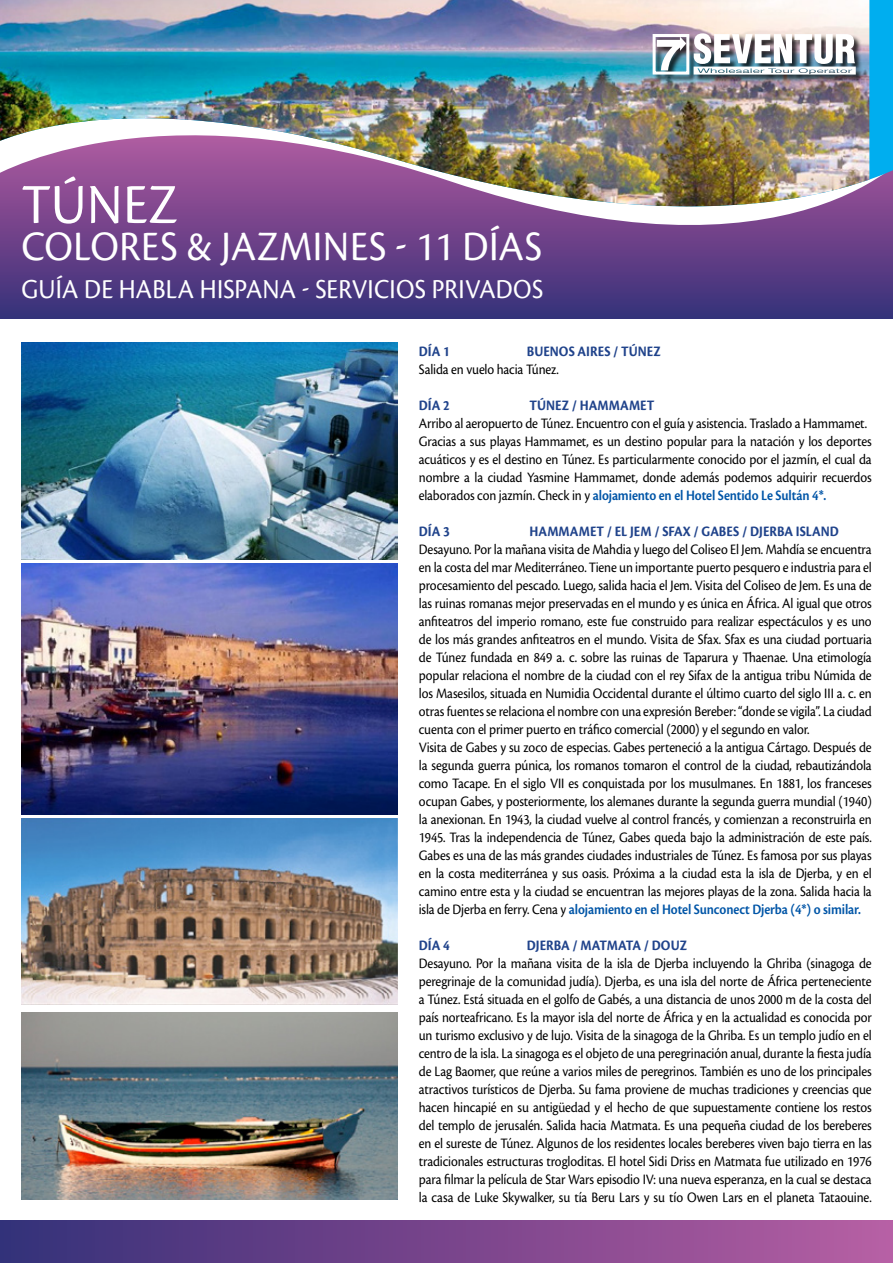
<style>
.page{position:relative;width:893px;height:1263px;background:#fff}
.page>*{position:absolute;margin:0;border:0;box-sizing:border-box;transform-origin:0 0}
.t1{font:58.5px "Cronos Pro";color:#fff;scale:.92 1}
.t2{font:43.5px "Cronos Pro";letter-spacing:.015em;color:#fff;scale:.92 1}
.t3{font:28.5px "Cronos Pro";letter-spacing:.01em;color:#fff;scale:.91 1}
.t4{font:15px/18px "Cronos Pro";letter-spacing:-.01em;color:#000;scale:.9 1}
.t5{font:700 15px "Cronos Pro";color:#20438b;scale:.9 1}
.s1{font-weight:600;color:#0055a7}
</style>
<div class="page">
<div style="left:0;top:125px;width:893px;height:194px;background:#3d347c"></div>
<svg style="left:0;top:263px;width:893px;height:30px;fill:#533982"></svg>
<svg style="left:0;top:0;width:893px;height:263px"></svg>
<img style="left:0;top:0;width:869px;height:208px">
<div style="left:0;top:1220px;width:893px;height:43px;background:linear-gradient(to right,#362f78,#b85da2)"></div>
<img style="left:21px;top:342px;width:377px;height:217px">
<img style="left:21px;top:819px;width:377px;height:186px">
<img style="left:21px;top:1012px;width:377px;height:187px">
<img style="left:21px;top:563px;width:377px;height:251px">
<div style="left:653px;top:34px;width:211px;height:49px;background:#000;opacity:.77"></div>
<div style="left:653px;top:34px;width:36px;height:41px;border:3px solid #fff"></div>
<svg style="left:657px;top:37px;width:29px;height:33px"></svg>
<img style="left:694px;top:33px;width:162px;height:42px">
<h1 class="t1" style="left:22px;top:171px;width:171px">túnez</h1>
<h2 class="t2" style="left:21px;top:222px;width:27px">colo</h2>
<h2 class="t2" style="left:120px;top:222px;width:436px">res &amp; jazmines - 11 días</h2>
<h3 class="t3" style="left:21px;top:272px;width:575px">GUÍA DE HABLA HISPANA - SERVICIOS PRIVADOS</h3>
<p class="t5" style="left:419px;top:343px;width:36px">DÍA 1</p>
<p class="t5" style="left:527px;top:343px;width:150px">BUENOS AIRES / TÚNEZ</p>
<p class="t4" style="left:419px;top:360px;width:157px">Salida en vuelo hacia Túnez.</p>
<p class="t5" style="left:419px;top:397px;width:36px">DÍA 2</p>
<p class="t5" style="left:530px;top:397px;width:140px">TÚNEZ / HAMMAMET</p>
<p class="t4" style="left:419px;top:414px;width:505px">Arribo al aeropuerto de Túnez. Encuentro con el guía y asistencia. Traslado a Hammamet.<br>Gracias a sus playas Hammamet, es un destino popular para la natación y los deportes acuáticos y es el destino en Túnez. Es particularmente conocido por el jazmín, el cual da nombre a la ciudad Yasmine Hammamet, donde además podemos adquirir recuerdos elaborados con jazmín. Check in y <span class="s1">alojamiento en el Hotel Sentido Le Sultán 4*.</span></p>
<p class="t5" style="left:419px;top:523px;width:36px">DÍA 3</p>
<p class="t5" style="left:530px;top:523px;width:345px">HAMMAMET / EL JEM / SFAX / GABES / DJERBA ISLAND</p>
<p class="t4" style="left:419px;top:540px;width:505px">Desayuno. Por la mañana visita de Mahdia y luego del Coliseo El Jem. Mahdía se encuentra en la costa del mar Mediterráneo. Tiene un importante puerto pesquero e industria para el procesamiento del pescado. Luego, salida hacia el Jem. Visita del Coliseo de Jem. Es una de las ruinas romanas mejor preservadas en el mundo y es única en África. Al igual que otros anfiteatros del imperio romano, este fue construido para realizar espectáculos y es uno de los más grandes anfiteatros en el mundo. Visita de Sfax. Sfax es una ciudad portuaria de Túnez fundada en 849 a. c. sobre las ruinas de Taparura y Thaenae. Una etimología popular relaciona el nombre de la ciudad con el rey Sifax de la antigua tribu Númida de los Masesilos, situada en Numidia Occidental durante el último cuarto del siglo iii a. c. en otras fuentes se relaciona el nombre con una expresión Bereber: “donde se vigila”. La ciudad cuenta con el primer puerto en tráfico comercial (2000) y el segundo en valor.<br>Visita de Gabes y su zoco de especias. Gabes perteneció a la antigua Cártago. Después de la segunda guerra púnica, los romanos tomaron el control de la ciudad, rebautizándola como Tacape. En el siglo vii es conquistada por los musulmanes. En 1881, los franceses ocupan Gabes, y posteriormente, los alemanes durante la segunda guerra mundial (1940) la anexionan. En 1943, la ciudad vuelve al control francés, y comienzan a reconstruirla en 1945. Tras la independencia de Túnez, Gabes queda bajo la administración de este país.<br>Gabes es una de las más grandes ciudades industriales de Túnez. Es famosa por sus playas en la costa mediterránea y sus oasis. Próxima a la ciudad esta la isla de Djerba, y en el camino entre esta y la ciudad se encuentran las mejores playas de la zona. Salida hacia la isla de Djerba en ferry. Cena y <span class="s1">alojamiento en el Hotel Sunconect Djerba (4*) o similar.</span></p>
<p class="t5" style="left:419px;top:937px;width:36px">DÍA 4</p>
<p class="t5" style="left:527px;top:937px;width:179px">DJERBA / MATMATA / DOUZ</p>
<p class="t4" style="left:419px;top:954px;width:505px;text-align:justify">Desayuno. Por la mañana visita de la isla de Djerba incluyendo la Ghriba (sinagoga de peregrinaje de la comunidad judía). Djerba, es una isla del norte de África perteneciente a Túnez. Está situada en el golfo de Gabés, a una distancia de unos 2000 m de la costa del país norteafricano. Es la mayor isla del norte de África y en la actualidad es conocida por un turismo exclusivo y de lujo. Visita de la sinagoga de la Ghriba. Es un templo judío en el centro de la isla. La sinagoga es el objeto de una peregrinación anual, durante la fiesta judía de Lag Baomer, que reúne a varios miles de peregrinos. También es uno de los principales atractivos turísticos de Djerba. Su fama proviene de muchas tradiciones y creencias que hacen hincapié en su antigüedad y el hecho de que supuestamente contiene los restos del templo de jerusalén. Salida hacia Matmata. Es una pequeña ciudad de los bereberes en el sureste de Túnez. Algunos de los residentes locales bereberes viven bajo tierra en las tradicionales estructuras trogloditas. El hotel Sidi Driss en Matmata fue utilizado en 1976 para filmar la película de Star Wars episodio iv: una nueva esperanza, en la cual se destaca la casa de Luke Skywalker, su tía Beru Lars y su tío Owen Lars en el planeta Tataouine.</p>
</div>
